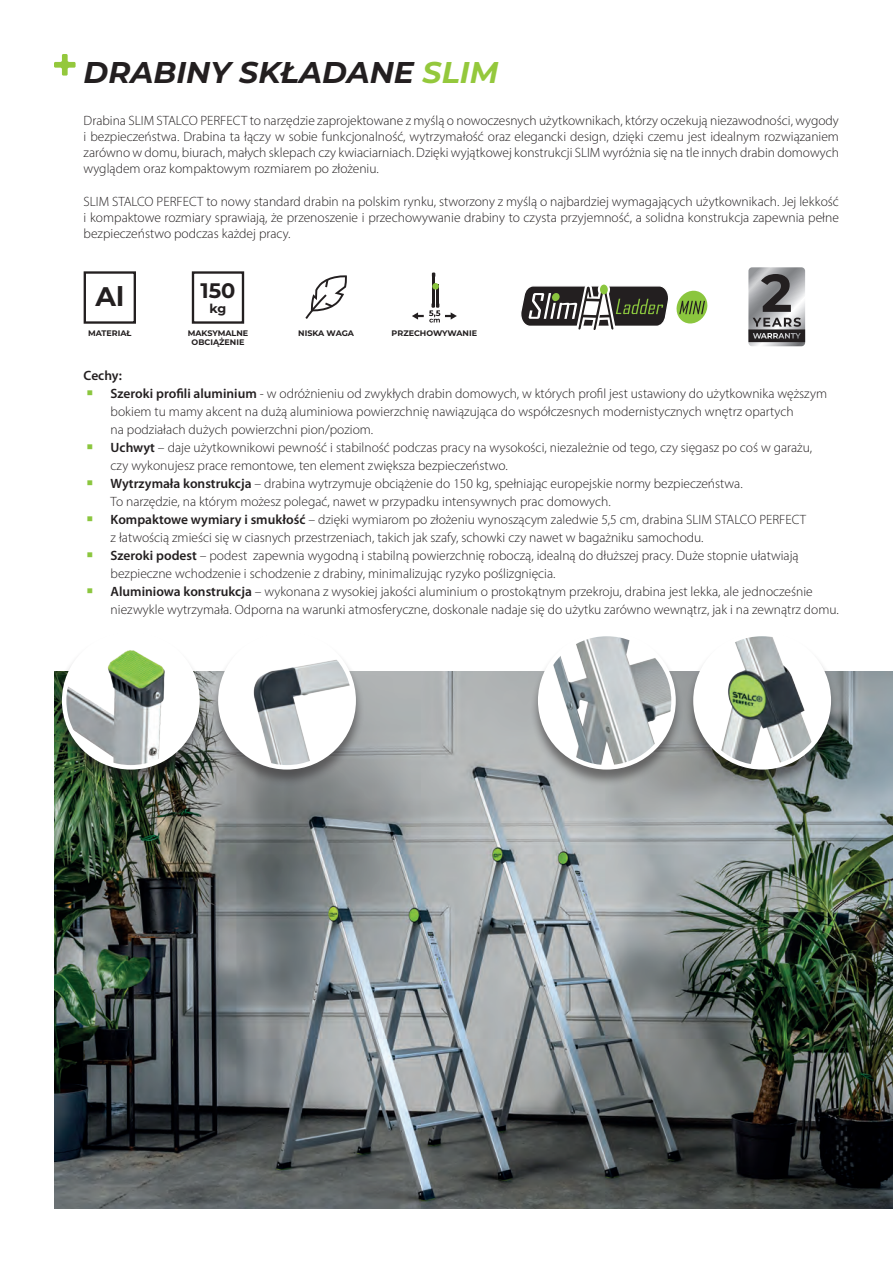
<style>
.page{position:relative;width:893px;height:1263px;background:#fff}
.page>*{position:absolute;margin:0;border:0;box-sizing:border-box;transform-origin:0 0}
.t1{font:italic 700 30px "Montserrat";color:#231f20}
.t2{font:700 26.85px "Montserrat";color:#231f20}
.t3{font:700 21px "Montserrat";color:#231f20}
.t4{font:300 13.5px/18px "Myriad Pro";color:#231f20}
.Naglowek_myriad{font:600 13.5px "Myriad Pro";letter-spacing:-.01em;color:#231f20}
.t5{font:700 12.6px "Montserrat";color:#231f20}
.t6{font:700 8.1px/9.6px "Montserrat";color:#231f20;text-align:center}
.s1{color:#94c83c}
.s2{font-family:"Leelawadee UI";font-weight:400;font-size:15px;color:#8bc63e}
.s3{font-weight:600}
</style>
<div class="page">
<img style="left:54px;top:672px;width:839px;height:537px">
<svg style="left:54px;top:54px;width:22px;height:22px"></svg>
<div style="left:685px;top:632px;width:154px;height:154px;background:#231f20;opacity:.5"></div>
<img style="left:695px;top:634px;width:134px;height:133px;border-radius:67px">
<div style="left:693px;top:632px;width:138px;height:137px;border:4px solid #fff;border-radius:50%"></div>
<div style="left:53px;top:632px;width:155px;height:154px;background:#231f20;opacity:.5"></div>
<img style="left:64px;top:634px;width:134px;height:133px;border-radius:67px">
<div style="left:62px;top:632px;width:138px;height:137px;border:4px solid #fff;border-radius:50%"></div>
<div style="left:529px;top:632px;width:155px;height:154px;background:#231f20;opacity:.5"></div>
<img style="left:540px;top:634px;width:133px;height:133px;border-radius:67px">
<div style="left:538px;top:632px;width:138px;height:137px;border:4px solid #fff;border-radius:50%"></div>
<div style="left:210px;top:632px;width:154px;height:154px;background:#231f20;opacity:.5"></div>
<img style="left:220px;top:634px;width:134px;height:133px;border-radius:67px">
<div style="left:218px;top:632px;width:138px;height:137px;border:4px solid #fff;border-radius:50%"></div>
<div style="left:84px;top:271px;width:52px;height:53px;border:2px solid #231f20"></div>
<div style="left:192px;top:271px;width:52px;height:53px;border:2px solid #231f20"></div>
<svg style="left:305px;top:275px;width:42px;height:44px"></svg>
<hr style="left:432px;top:274px;width:3px;height:33px;background:#231f20">
<hr style="left:436px;top:285px;width:2px;height:22px;background:#231f20">
<div style="left:432px;top:283px;width:7px;height:7px;background:#8bc63e;border-radius:50%"></div>
<svg style="left:412px;top:303px;width:45px;height:19px"></svg>
<svg style="left:748px;top:267px;width:57px;height:79px;background:#88888a"></svg>
<svg style="left:521px;top:284px;width:187px;height:46px"></svg>
<div style="left:600px;top:285px;width:8px;height:9px;background:#8bc63e;border-radius:50%"></div>
<p class="t1" style="left:84px;top:51px;width:416px">DRABINY SKŁADANE <span class="s1">SLIM</span></p>
<p class="t4" style="left:84px;top:112px;width:757px;line-height:16.2px;text-align:justify">Drabina SLIM STALCO PERFECT to narzędzie zaprojektowane z myślą o nowoczesnych użytkownikach, którzy oczekują niezawodności, wygody i bezpieczeństwa. Drabina ta łączy w sobie funkcjonalność, wytrzymałość oraz elegancki design, dzięki czemu jest idealnym rozwiązaniem zarówno w domu, biurach, małych sklepach czy kwiaciarniach. Dzięki wyjątkowej konstrukcji SLIM wyróżnia się na tle innych drabin domowych wyglądem oraz kompaktowym rozmiarem po złożeniu.</p>
<p class="t4" style="left:84px;top:193px;width:757px;line-height:16.2px;text-align:justify">SLIM STALCO PERFECT to nowy standard drabin na polskim rynku, stworzony z myślą o najbardziej wymagających użytkownikach. Jej lekkość i kompaktowe rozmiary sprawiają, że przenoszenie i przechowywanie drabiny to czysta przyjemność, a solidna konstrukcja zapewnia pełne bezpieczeństwo podczas każdej pracy.</p>
<p class="t2" style="left:95px;top:277px;width:30px">Al</p>
<p class="t6" style="left:88px;top:328px;width:45px">MATERIAŁ</p>
<p class="t3" style="left:200px;top:275px;width:37px">150</p>
<p class="t5" style="left:210px;top:299px;width:18px">kg</p>
<p class="t6" style="left:188px;top:328px;width:62px">MAKSYMALNE<br>OBCIĄŻENIE</p>
<p class="t6" style="left:298px;top:328px;width:57px">NISKA WAGA</p>
<p class="t6" style="left:392px;top:328px;width:87px">PRZECHOWYWANIE</p>
<p class="Naglowek_myriad" style="left:84px;top:366px;width:40px">Cechy:</p>
<p class="t4" style="left:111px;top:384px;width:718px;text-indent:-27px"><span class="s2">◾</span> <span class="s3">Szeroki profili aluminium</span> - w odróżnieniu od zwykłych drabin domowych, w których profil jest ustawiony do użytkownika węższym bokiem tu mamy akcent na dużą aluminiowa powierzchnię nawiązująca do współczesnych modernistycznych wnętrz opartych<br>na podziałach dużych powierzchni pion/poziom.</p>
<p class="t4" style="left:111px;top:438px;width:703px;text-indent:-27px"><span class="s2">◾</span> <span class="s3">Uchwyt</span> – daje użytkownikowi pewność i stabilność podczas pracy na wysokości, niezależnie od tego, czy sięgasz po coś w garażu, czy wykonujesz prace remontowe, ten element zwiększa bezpieczeństwo.</p>
<p class="t4" style="left:111px;top:474px;width:634px;text-indent:-27px"><span class="s2">◾</span> <span class="s3">Wytrzymała konstrukcja</span> – drabina wytrzymuje obciążenie do 150 kg, spełniając europejskie normy bezpieczeństwa.<br>To narzędzie, na którym możesz polegać, nawet w przypadku intensywnych prac domowych.</p>
<p class="t4" style="left:111px;top:510px;width:697px;text-indent:-27px"><span class="s2">◾</span> <span class="s3">Kompaktowe wymiary i smukłość</span> – dzięki wymiarom po złożeniu wynoszącym zaledwie 5,5 cm, drabina SLIM STALCO PERFECT z łatwością zmieści się w ciasnych przestrzeniach, takich jak szafy, schowki czy nawet w bagażniku samochodu.</p>
<p class="t4" style="left:111px;top:546px;width:690px;text-indent:-27px"><span class="s2">◾</span> <span class="s3">Szeroki podest</span> – podest zapewnia wygodną i stabilną powierzchnię roboczą, idealną do dłuższej pracy. Duże stopnie ułatwiają bezpieczne wchodzenie i schodzenie z drabiny, minimalizując ryzyko poślizgnięcia.</p>
<p class="t4" style="left:111px;top:582px;width:730px;text-indent:-27px"><span class="s2">◾</span> <span class="s3">Aluminiowa konstrukcja</span> – wykonana z wysokiej jakości aluminium o prostokątnym przekroju, drabina jest lekka, ale jednocześnie niezwykle wytrzymała. Odporna na warunki atmosferyczne, doskonale nadaje się do użytku zarówno wewnątrz, jak i na zewnątrz domu.</p>
</div>
